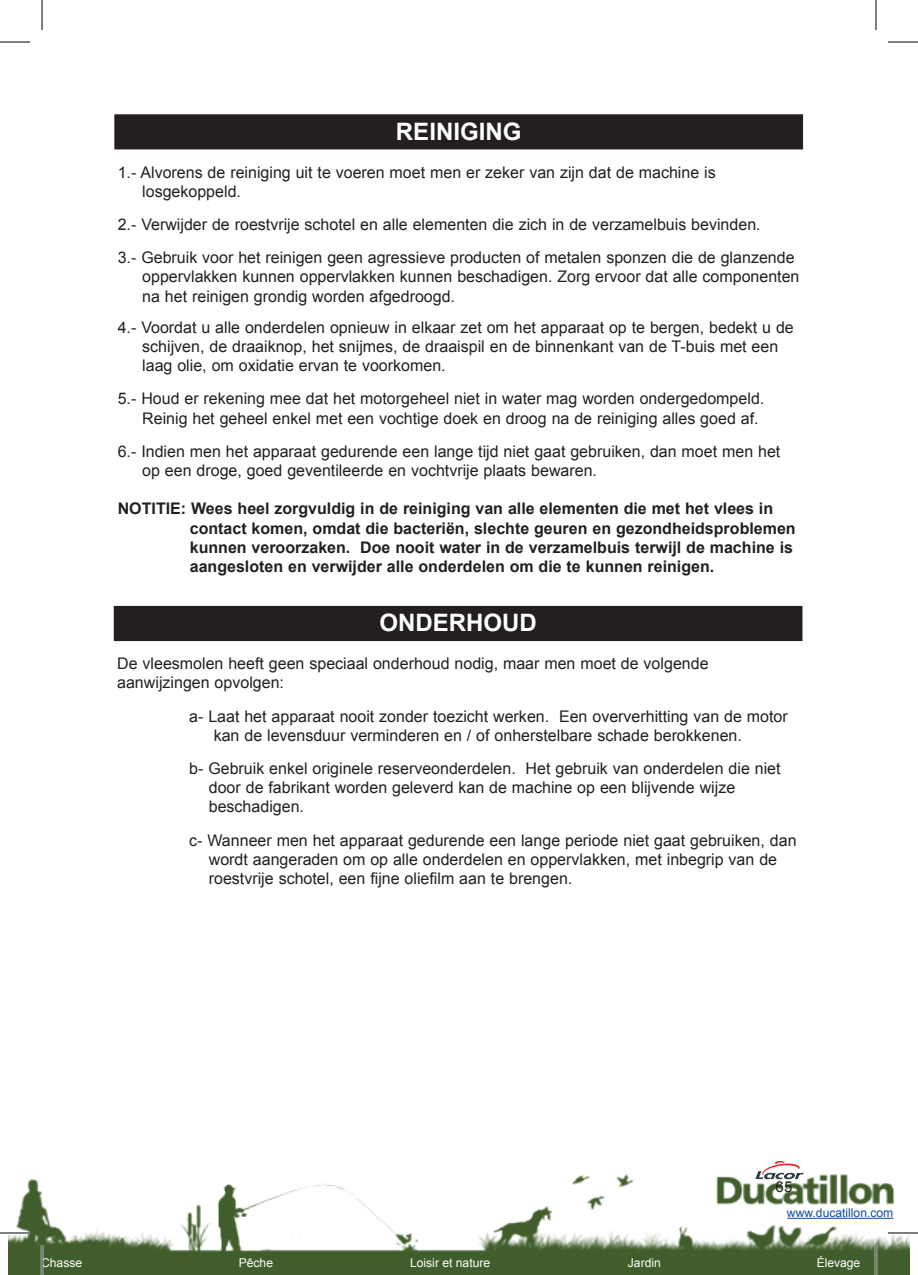
<style>
.page{position:relative;width:918px;height:1275px;background:#fff}
.page>*{position:absolute;margin:0;border:0;box-sizing:border-box;transform-origin:0 0}
.t1{font:700 24px "Arial";color:#fff}
.t2{font:16px/19.2px "Arial";color:#231f20}
.t3{font:700 16px/19.2px "Arial";color:#231f20}
.t4{font:15px "Arial";color:#231f20}
.t5{font:12.2px "Arial";color:#fff}
.t6{font:12.2px "Arial";color:#0d4da1}
</style>
<div class="page">
<img style="left:8px;top:1172px;width:901px;height:103px">
<hr style="left:786px;top:1217px;width:107px;height:1px;background:#0d4da1">
<svg style="left:755px;top:1160px;width:48px;height:19px"></svg>
<div style="left:115px;top:607px;width:686px;height:33px;background:#231f20"></div>
<div style="left:114px;top:606px;width:688px;height:35px;border:2px solid #231f20"></div>
<div style="left:115px;top:115px;width:687px;height:33px;background:#231f20"></div>
<div style="left:114px;top:114px;width:689px;height:35px;border:2px solid #231f20"></div>
<hr style="left:0;top:1231px;width:30px;height:3px;background:#fff">
<hr style="left:887px;top:1231px;width:30px;height:3px;background:#fff">
<hr style="left:41px;top:1245px;width:2px;height:30px;background:#fff">
<hr style="left:874px;top:1245px;width:3px;height:30px;background:#fff">
<hr style="left:0;top:42px;width:30px;height:1px;background:#000">
<hr style="left:887px;top:42px;width:30px;height:1px;background:#000">
<hr style="left:0;top:1232px;width:30px;height:1px;background:#000">
<hr style="left:887px;top:1232px;width:30px;height:1px;background:#000">
<hr style="left:42px;top:0;width:1px;height:30px;background:#000">
<hr style="left:42px;top:1245px;width:1px;height:30px;background:#000">
<hr style="left:875px;top:0;width:1px;height:30px;background:#000">
<hr style="left:875px;top:1245px;width:1px;height:30px;background:#000">
<h1 class="t1" style="left:396px;top:115px;width:127px">REINIGING</h1>
<p class="t2" style="left:142px;top:162px;width:575px;text-indent:-24px">1.- Alvorens de reiniging uit te voeren moet men er zeker van zijn dat de machine is losgekoppeld.</p>
<p class="t2" style="left:118px;top:208px;width:678px;line-height:33.2px">2.- Verwijder de roestvrije schotel en alle elementen die zich in de verzamelbuis bevinden.<br>3.- Gebruik voor het reinigen geen agressieve producten of metalen sponzen die de glanzende</p>
<p class="t2" style="left:142px;top:267px;width:658px">oppervlakken kunnen oppervlakken kunnen beschadigen. Zorg ervoor dat alle componenten na het reinigen grondig worden afgedroogd.</p>
<p class="t2" style="left:142px;top:318px;width:653px;text-indent:-24px">4.- Voordat u alle onderdelen opnieuw in elkaar zet om het apparaat op te bergen, bedekt u de schijven, de draaiknop, het snijmes, de draaispil en de binnenkant van de T-buis met een laag olie, om oxidatie ervan te voorkomen.</p>
<p class="t2" style="left:142px;top:389px;width:623px;text-indent:-24px">5.- Houd er rekening mee dat het motorgeheel niet in water mag worden ondergedompeld.<br>Reinig het geheel enkel met een vochtige doek en droog na de reiniging alles goed af.</p>
<p class="t2" style="left:142px;top:442px;width:639px;text-indent:-24px">6.- Indien men het apparaat gedurende een lange tijd niet gaat gebruiken, dan moet men het op een droge, goed geventileerde en vochtvrije plaats bewaren.</p>
<p class="t3" style="left:190px;top:500px;width:607px;text-indent:-72px">NOTITIE: Wees heel zorgvuldig in de reiniging van alle elementen die met het vlees in contact komen, omdat die bacteriën, slechte geuren en gezondheidsproblemen kunnen veroorzaken. Doe nooit water in de verzamelbuis terwijl de machine is aangesloten en verwijder alle onderdelen om die te kunnen reinigen.</p>
<h1 class="t1" style="left:379px;top:607px;width:159px">ONDERHOUD</h1>
<p class="t2" style="left:117px;top:654px;width:593px">De vleesmolen heeft geen speciaal onderhoud nodig, maar men moet de volgende aanwijzingen opvolgen:</p>
<p class="t2" style="left:214px;top:706px;width:575px;text-indent:-24px">a- Laat het apparaat nooit zonder toezicht werken. Een oververhitting van de motor kan de levensduur verminderen en / of onherstelbare schade berokkenen.</p>
<p class="t2" style="left:209px;top:759px;width:573px;text-indent:-20px">b- Gebruik enkel originele reserveonderdelen. Het gebruik van onderdelen die niet door de fabrikant worden geleverd kan de machine op een blijvende wijze beschadigen.</p>
<p class="t2" style="left:209px;top:830px;width:589px;text-indent:-20px">c- Wanneer men het apparaat gedurende een lange periode niet gaat gebruiken, dan wordt aangeraden om op alle onderdelen en oppervlakken, met inbegrip van de roestvrije schotel, een fijne oliefilm aan te brengen.</p>
<p class="t4" style="left:775px;top:1177px;width:18px">65</p>
<p class="t6" style="left:786px;top:1205px;width:108px">www.ducatillon.com</p>
<p class="t5" style="left:41px;top:1255px;width:43px">Chasse</p>
<p class="t5" style="left:239px;top:1255px;width:36px">Pêche</p>
<p class="t5" style="left:410px;top:1255px;width:82px">Loisir et nature</p>
<p class="t5" style="left:627px;top:1255px;width:34px">Jardin</p>
<p class="t5" style="left:816px;top:1255px;width:45px">Élevage</p>
</div>
